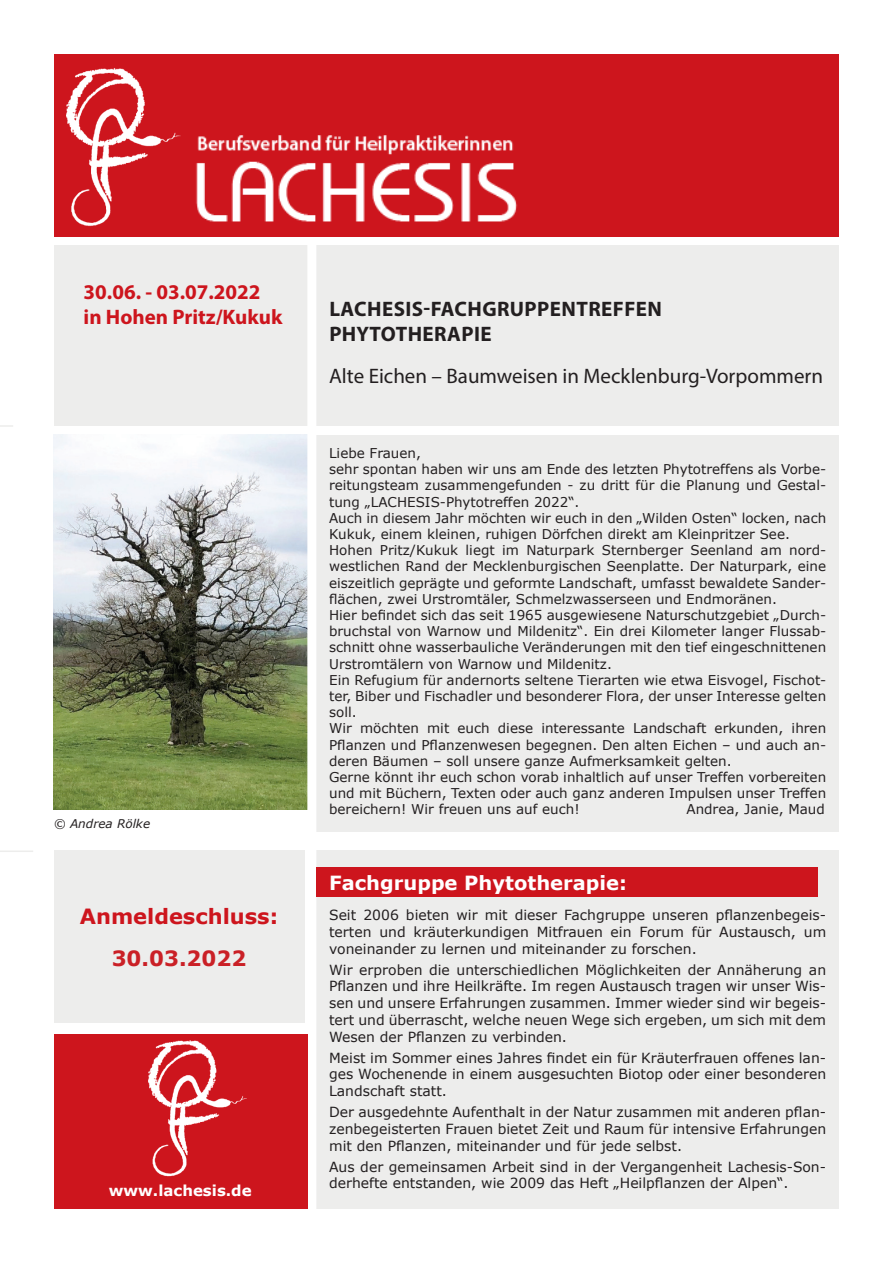
<style>
.page{position:relative;width:893px;height:1263px;background:#fff}
.page>*{position:absolute;margin:0;border:0;box-sizing:border-box;transform-origin:0 0}
.t1{font:21px "Myriad Pro";color:#231f20}
.t2{font:700 21px/25.2px "Myriad Pro";letter-spacing:.02em;color:#231f20}
.t3{font:700 21px/25.2px "Myriad Pro";color:#cd151d}
.t4{font:700 21px "Verdana";color:#cd151d}
.t5{font:700 21px "Verdana";color:#ca2026}
.t6{font:700 19.5px "Verdana";color:#fff}
.t7{font:700 15px "Verdana";color:#fff}
.t8{font:13.95px/16.8px "Verdana";color:#231f20;text-align:justify}
.t9{font:13.5px/16.2px "Verdana";color:#231f20}
.t10{font:italic 12px "Verdana";color:#231f20}
</style>
<div class="page">
<div style="left:316px;top:435px;width:523px;height:396px;background:#ededec"></div>
<div style="left:316px;top:850px;width:523px;height:359px;background:#ededec"></div>
<div style="left:316px;top:245px;width:523px;height:180px;background:#ededec"></div>
<div style="left:54px;top:245px;width:253px;height:180px;background:#ededec"></div>
<img style="left:54px;top:435px;width:253px;height:374px">
<svg style="left:0;top:425px;width:13px;height:2px"></svg>
<hr style="left:0;top:850px;width:33px;height:2px;background:#ededec">
<div style="left:54px;top:850px;width:250px;height:173px;background:#ededec"></div>
<div style="left:316px;top:867px;width:502px;height:30px;background:#cd151d"></div>
<div style="left:54px;top:54px;width:785px;height:182px;background:#cd151d"></div>
<img style="left:67px;top:68px;width:114px;height:158px">
<img style="left:196px;top:135px;width:322px;height:87px">
<div style="left:54px;top:1034px;width:253px;height:175px;background:#cd151d"></div>
<img style="left:149px;top:1040px;width:97px;height:137px">
<h1 class="t3" style="left:84px;top:278px;width:200px">30.06. - 03.07.2022<br>IN HOHEN PRITZ/KUKUK</h1>
<p class="t10" style="left:54px;top:815px;width:98px">© Andrea Rölke</p>
<h1 class="t4" style="left:80px;top:901px;width:200px">Anmeldeschluss:</h1>
<h1 class="t5" style="left:112px;top:943px;width:136px">30.03.2022</h1>
<p class="t7" style="left:109px;top:1180px;width:144px">www.lachesis.de</p>
<h1 class="t2" style="left:329px;top:295px;width:334px">LACHESIS-FACHGRUPPENTREFFEN<br>PHYTOTHERAPIE</h1>
<h1 class="t1" style="left:329px;top:363px;width:495px">Alte Eichen – Baumweisen in Mecklenburg-Vorpommern</h1>
<p class="t9" style="left:329px;top:445px;width:499px">Liebe Frauen,<br>sehr spontan haben wir uns am Ende des letzten Phytotreffens als Vorbe&shy;reitungsteam zusammengefunden - zu dritt für die Planung und Gestal&shy;tung „LACHESIS-Phytotreffen 2022“.<br>Auch in diesem Jahr möchten wir euch in den „Wilden Osten“ locken, nach Kukuk, einem kleinen, ruhigen Dörfchen direkt am Kleinpritzer See.<br>Hohen Pritz/Kukuk liegt im Naturpark Sternberger Seenland am nord&shy;westlichen Rand der Mecklenburgischen Seenplatte. Der Naturpark, eine eiszeitlich geprägte und geformte Landschaft, umfasst bewaldete Sander&shy;flächen, zwei Urstromtäler, Schmelzwasserseen und Endmoränen.<br>Hier befindet sich das seit 1965 ausgewiesene Naturschutzgebiet „Durch&shy;bruchstal von Warnow und Mildenitz“. Ein drei Kilometer langer Flussab&shy;schnitt ohne wasserbauliche Veränderungen mit den tief eingeschnittenen Urstromtälern von Warnow und Mildenitz.<br>Ein Refugium für andernorts seltene Tierarten wie etwa Eisvogel, Fischot&shy;ter, Biber und Fischadler und besonderer Flora, der unser Interesse gelten soll.<br>Wir möchten mit euch diese interessante Landschaft erkunden, ihren Pflanzen und Pflanzenwesen begegnen. Den alten Eichen – und auch an&shy;deren Bäumen – soll unsere ganze Aufmerksamkeit gelten.<br>Gerne könnt ihr euch schon vorab inhaltlich auf unser Treffen vorbereiten und mit Büchern, Texten oder auch ganz anderen Impulsen unser Treffen bereichern! Wir freuen uns auf euch!</p>
<p class="t9" style="left:686px;top:801px;width:140px">Andrea, Janie, Maud</p>
<h2 class="t6" style="left:329px;top:869px;width:299px">Fachgruppe Phytotherapie:</h2>
<p class="t8" style="left:329px;top:906px;width:499px">Seit 2006 bieten wir mit dieser Fachgruppe unseren pflanzenbegeis&shy;terten und kräuterkundigen Mitfrauen ein Forum für Austausch, um voneinander zu lernen und miteinander zu forschen.</p>
<p class="t8" style="left:329px;top:961px;width:499px">Wir erproben die unterschiedlichen Möglichkeiten der Annäherung an Pflanzen und ihre Heilkräfte. Im regen Austausch tragen wir unser Wis&shy;sen und unsere Erfahrungen zusammen. Immer wieder sind wir begeis&shy;tert und überrascht, welche neuen Wege sich ergeben, um sich mit dem Wesen der Pflanzen zu verbinden.</p>
<p class="t8" style="left:329px;top:1049px;width:499px">Meist im Sommer eines Jahres findet ein für Kräuterfrauen offenes lan&shy;ges Wochenende in einem ausgesuchten Biotop oder einer besonderen Landschaft statt.</p>
<p class="t8" style="left:329px;top:1103px;width:499px">Der ausgedehnte Aufenthalt in der Natur zusammen mit anderen pflan&shy;zenbegeisterten Frauen bietet Zeit und Raum für intensive Erfahrungen mit den Pflanzen, miteinander und für jede selbst.</p>
<p class="t8" style="left:329px;top:1158px;width:498px">Aus der gemeinsamen Arbeit sind in der Vergangenheit Lachesis-Son&shy;derhefte entstanden, wie 2009 das Heft „Heilpflanzen der Alpen“.</p>
</div>
